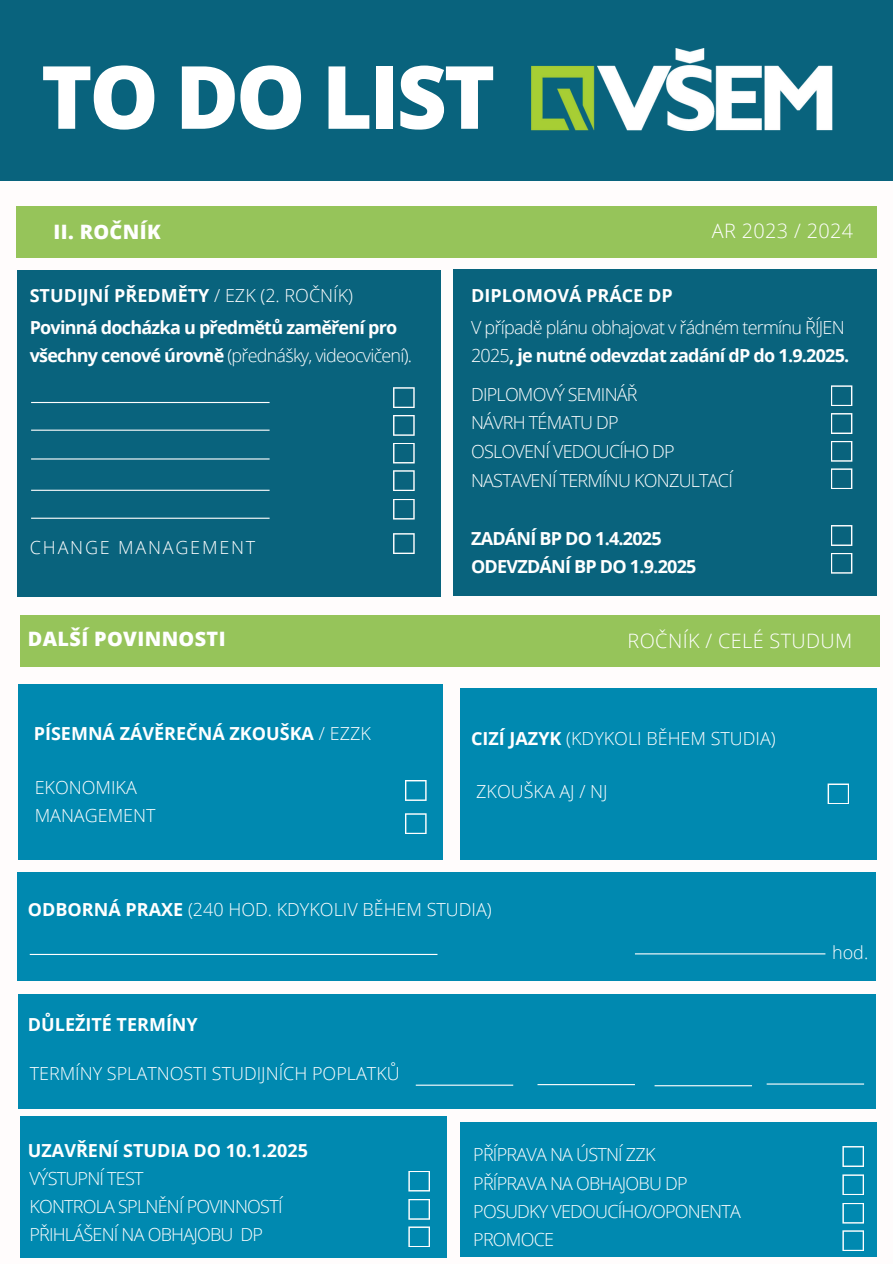
<style>
.page{position:relative;width:893px;height:1264px;background:#fff}
.page>*{position:absolute;margin:0;border:0;box-sizing:border-box;transform-origin:0 0}
.t1{font:800 87.3px "Open Sans";letter-spacing:-.035em;color:#fff}
.t2{font:300 19.8px "Open Sans";letter-spacing:.02em;color:#fff}
.t3{font:800 19.8px "Open Sans";letter-spacing:.02em;color:#fff}
.t4{font:300 18px/28.2px "Open Sans";letter-spacing:-.04em;color:#fff}
.t5{font:300 18px "Open Sans";color:#fff}
.t6{font:700 18px "Open Sans";color:#fff}
.t7{font:700 18px/28.2px "Open Sans";letter-spacing:-.045em;color:#fff}
.t8{font:700 18px "Open Sans";letter-spacing:-.04em;color:#fff}
.t9{font:300 18px "Open Sans";letter-spacing:.1em;color:#fff}
.s1{font-weight:300}
.s2{font-weight:700}
</style>
<div class="page">
<div style="left:0;top:0;width:892px;height:180px;background:#09637d"></div>
<img style="left:531px;top:49px;width:302px;height:81px">
<div style="left:16px;top:206px;width:860px;height:51px;background:#96c45a"></div>
<div style="left:20px;top:615px;width:859px;height:51px;background:#96c45a"></div>
<div style="left:20px;top:1116px;width:426px;height:141px;background:#0089b0"></div>
<div style="left:17px;top:270px;width:423px;height:327px;background:#09637d"></div>
<div style="left:453px;top:270px;width:423px;height:326px;background:#09637d"></div>
<div style="left:18px;top:684px;width:425px;height:175px;background:#0089b0"></div>
<div style="left:460px;top:687px;width:416px;height:172px;background:#0089b0"></div>
<svg style="left:405px;top:780px;width:21px;height:21px"></svg>
<svg style="left:827px;top:783px;width:22px;height:21px"></svg>
<svg style="left:405px;top:813px;width:21px;height:21px"></svg>
<div style="left:460px;top:1122px;width:416px;height:134px;background:#0089b0"></div>
<hr style="left:31px;top:517px;width:238px;height:2px;background:#fff">
<hr style="left:31px;top:489px;width:238px;height:2px;background:#fff">
<hr style="left:31px;top:458px;width:238px;height:1px;background:#fff">
<hr style="left:31px;top:429px;width:238px;height:2px;background:#fff">
<hr style="left:31px;top:402px;width:238px;height:1px;background:#fff">
<div style="left:17px;top:872px;width:859px;height:108px;background:#0089b0"></div>
<hr style="left:30px;top:953px;width:407px;height:2px;background:#fff">
<hr style="left:635px;top:953px;width:190px;height:1px;background:#fff">
<div style="left:18px;top:994px;width:858px;height:114px;background:#0089b0"></div>
<hr style="left:537px;top:1084px;width:98px;height:1px;background:#fff">
<hr style="left:654px;top:1085px;width:98px;height:1px;background:#fff">
<hr style="left:766px;top:1083px;width:98px;height:1px;background:#fff">
<hr style="left:416px;top:1084px;width:97px;height:1px;background:#fff">
<svg style="left:393px;top:443px;width:21px;height:20px"></svg>
<svg style="left:393px;top:415px;width:21px;height:21px"></svg>
<svg style="left:393px;top:387px;width:21px;height:21px"></svg>
<svg style="left:393px;top:470px;width:21px;height:21px"></svg>
<svg style="left:393px;top:533px;width:21px;height:21px"></svg>
<svg style="left:393px;top:499px;width:21px;height:20px"></svg>
<svg style="left:831px;top:441px;width:21px;height:20px"></svg>
<svg style="left:831px;top:413px;width:21px;height:21px"></svg>
<svg style="left:831px;top:385px;width:21px;height:21px"></svg>
<svg style="left:831px;top:468px;width:21px;height:21px"></svg>
<svg style="left:831px;top:553px;width:21px;height:20px"></svg>
<svg style="left:831px;top:525px;width:21px;height:21px"></svg>
<svg style="left:408px;top:1226px;width:22px;height:21px"></svg>
<svg style="left:408px;top:1199px;width:22px;height:20px"></svg>
<svg style="left:408px;top:1171px;width:22px;height:20px"></svg>
<svg style="left:842px;top:1146px;width:22px;height:20px"></svg>
<svg style="left:842px;top:1230px;width:22px;height:21px"></svg>
<svg style="left:842px;top:1203px;width:22px;height:20px"></svg>
<svg style="left:842px;top:1174px;width:22px;height:21px"></svg>
<p class="t1" style="left:41px;top:35px;width:456px">TO DO LIST</p>
<p class="t3" style="left:53px;top:217px;width:109px">II. ROČNÍK</p>
<p class="t2" style="left:711px;top:217px;width:143px">AR 2023 / 2024</p>
<p class="t6" style="left:30px;top:282px;width:325px">STUDIJNÍ PŘEDMĚTY <span class="s1">/ EZK (2. ROČNÍK)</span></p>
<p class="t7" style="left:30px;top:312px;width:384px">Povinná docházka u předmětů zaměření pro všechny cenové úrovně <span class="s1">(přednášky, videocvičení).</span></p>
<p class="t9" style="left:30px;top:534px;width:227px">CHANGE MANAGEMENT</p>
<p class="t6" style="left:471px;top:282px;width:203px">DIPLOMOVÁ PRÁCE DP</p>
<p class="t4" style="left:471px;top:312px;width:380px">V případě plánu obhajovat v řádném termínu ŘÍJEN<br>2025<span class="s2">, je nutné odevzdat zadání dP do 1.9.2025.</span></p>
<p class="t4" style="left:471px;top:379px;width:168px">DIPLOMOVÝ SEMINÁŘ</p>
<p class="t4" style="left:471px;top:408px;width:149px">NÁVRH TÉMATU DP</p>
<p class="t4" style="left:471px;top:437px;width:205px">OSLOVENÍ VEDOUCÍHO DP</p>
<p class="t4" style="left:471px;top:466px;width:263px">NASTAVENÍ TERMÍNU KONZULTACÍ</p>
<p class="t8" style="left:471px;top:525px;width:192px">ZADÁNÍ BP DO 1.4.2025</p>
<p class="t8" style="left:471px;top:554px;width:227px">ODEVZDÁNÍ BP DO 1.9.2025</p>
<p class="t3" style="left:28px;top:624px;width:199px">DALŠÍ POVINNOSTI</p>
<p class="t2" style="left:627px;top:626px;width:226px">ROČNÍK / CELÉ STUDUM</p>
<p class="t6" style="left:34px;top:720px;width:338px">PÍSEMNÁ ZÁVĚREČNÁ ZKOUŠKA <span class="s1">/ EZZK</span></p>
<p class="t5" style="left:35px;top:774px;width:104px">EKONOMIKA</p>
<p class="t5" style="left:35px;top:802px;width:122px">MANAGEMENT</p>
<p class="t5" style="left:471px;top:725px;width:306px"><span class="s2">CIZÍ JAZYK</span> (KDYKOLI BĚHEM STUDIA)</p>
<p class="t5" style="left:476px;top:778px;width:133px">ZKOUŠKA AJ / NJ</p>
<p class="t5" style="left:28px;top:897px;width:465px"><span class="s2">ODBORNÁ PRAXE</span> (240 HOD. KDYKOLIV BĚHEM STUDIA)</p>
<p class="t6" style="left:28px;top:1011px;width:171px">DŮLEŽITÉ TERMÍNY</p>
<p class="t5" style="left:30px;top:1060px;width:371px">TERMÍNY SPLATNOSTI STUDIJNÍCH POPLATKŮ</p>
<p class="t6" style="left:28px;top:1137px;width:281px">UZAVŘENÍ STUDIA DO 10.1.2025</p>
<p class="t4" style="left:29px;top:1163px;width:116px">VÝSTUPNÍ TEST</p>
<p class="t4" style="left:29px;top:1191px;width:255px">KONTROLA SPLNĚNÍ POVINNOSTÍ</p>
<p class="t4" style="left:29px;top:1219px;width:235px">PŘIHLÁŠENÍ NA OBHAJOBU DP</p>
<p class="t4" style="left:473px;top:1140px;width:184px">PŘÍPRAVA NA ÚSTNÍ ZZK</p>
<p class="t4" style="left:473px;top:1168px;width:216px">PŘÍPRAVA NA OBHAJOBU DP</p>
<p class="t4" style="left:473px;top:1196px;width:269px">POSUDKY VEDOUCÍHO/OPONENTA</p>
<p class="t4" style="left:473px;top:1224px;width:82px">PROMOCE</p>
<p class="t4" style="left:832px;top:937px;width:38px">hod.</p>
</div>
